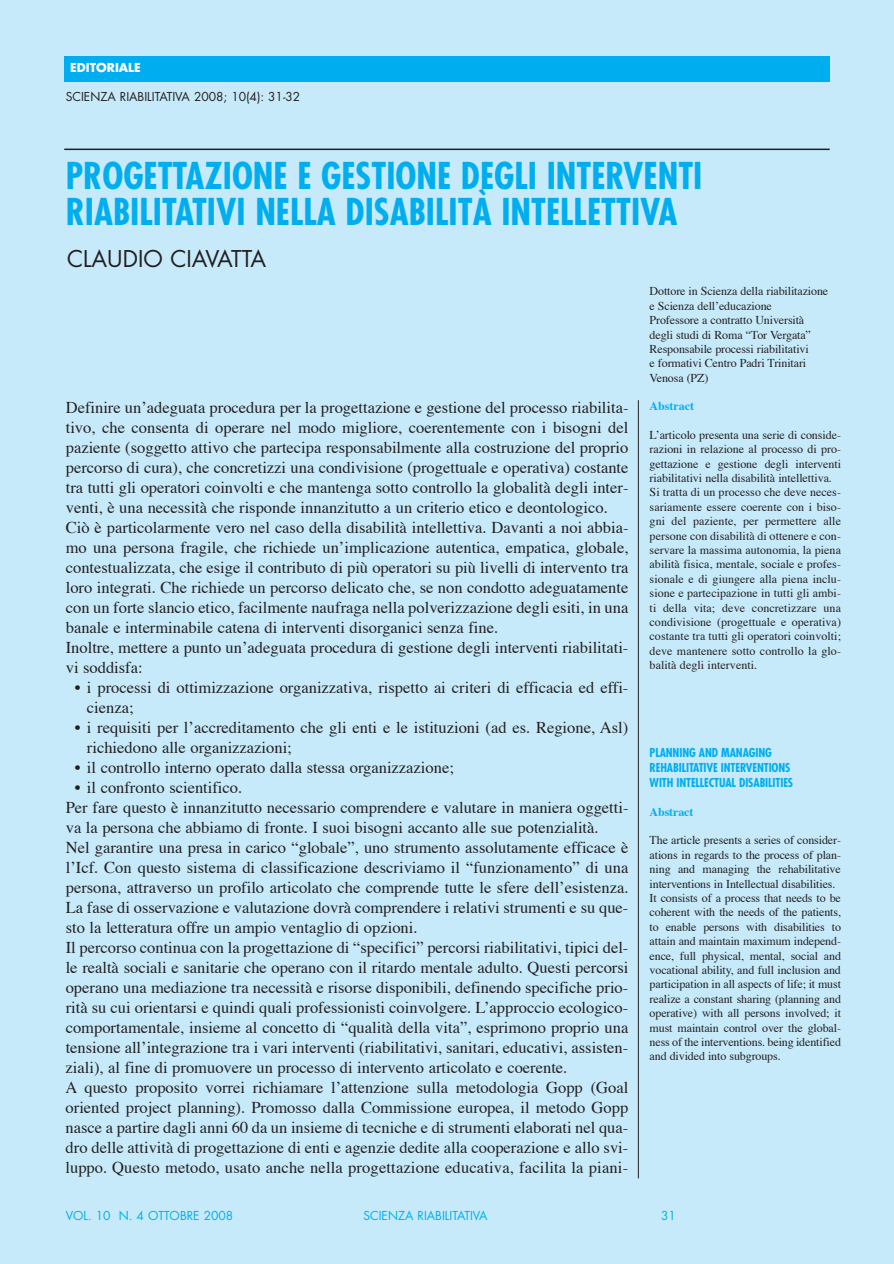
<style>
.page{position:relative;width:894px;height:1264px;background:#fff}
.page>*{position:absolute;margin:0;border:0;box-sizing:border-box;transform-origin:0 0}
.t1{font:700 condensed 36px/36px "Futura";color:#00aeef}
.t2{font:22.5px "Futura";color:#231f20}
.t3{font:16.5px/20px "Times";color:#231f20}
.t4{font:12px/14.4px "Times";letter-spacing:-.01em;color:#231f20}
.t5{font:700 condensed 12px/15.1px "Futura";letter-spacing:-.01em;color:#00aeef}
.t6{font:12px "Futura";color:#00aeef}
.t7{font:12px "Futura";color:#231f20}
.t8{font:700 12px "Times";letter-spacing:-.005em;color:#00aeef}
.t9{font:700 12px "Futura";color:#fff}
</style>
<div class="page">
<hr style="left:893px;top:0;width:1px;height:1264px;background:#c6eafa">
<div style="left:0;top:0;width:893px;height:1264px;background:#c6eafa"></div>
<div style="left:64px;top:56px;width:766px;height:25px;background:#00aeef"></div>
<hr style="left:64px;top:149px;width:766px;height:1px;background:#231f20">
<hr style="left:638px;top:400px;width:1px;height:778px;background:#231f20">
<p class="t9" style="left:70px;top:62px;width:72px">EDITORIALE</p>
<p class="t7" style="left:66px;top:91px;width:236px">SCIENZA RIABILITATIVA 2008; 10(4): 31-32</p>
<h1 class="t1" style="left:66px;top:161px;width:638px">PROGETTAZIONE E GESTIONE DEGLI INTERVENTI<br>RIABILITATIVI NELLA DISABILITÀ INTELLETTIVA</h1>
<h2 class="t2" style="left:67px;top:249px;width:201px">CLAUDIO CIAVATTA</h2>
<p class="t4" style="left:650px;top:285px;width:180px">Dottore in Scienza della riabilitazione e Scienza dell’educazione<br>Professore a contratto Università degli studi di Roma “Tor Vergata”<br>Responsabile processi riabilitativi<br>e formativi Centro Padri Trinitari<br>Venosa (PZ)</p>
<p class="t8" style="left:650px;top:401px;width:46px">Abstract</p>
<p class="t4" style="left:650px;top:428px;width:193px">L’articolo presenta una serie di conside&shy;razioni in relazione al processo di pro&shy;gettazione e gestione degli interventi riabilitativi nella disabilità intellettiva.<br>Si tratta di un processo che deve neces&shy;sariamente essere coerente con i biso&shy;gni del paziente, per permettere alle persone con disabilità di ottenere e con&shy;servare la massima autonomia, la piena abilità fisica, mentale, sociale e profes&shy;sionale e di giungere alla piena inclu&shy;sione e partecipazione in tutti gli ambi&shy;ti della vita; deve concretizzare una condivisione (progettuale e operativa) costante tra tutti gli operatori coinvolti; deve mantenere sotto controllo la glo&shy;balità degli interventi.</p>
<p class="t3" style="left:66px;top:399px;width:564px">Definire un’adeguata procedura per la progettazione e gestione del processo riabilita&shy;tivo, che consenta di operare nel modo migliore, coerentemente con i bisogni del paziente (soggetto attivo che partecipa responsabilmente alla costruzione del proprio percorso di cura), che concretizzi una condivisione (progettuale e operativa) costante tra tutti gli operatori coinvolti e che mantenga sotto controllo la globalità degli inter&shy;venti, è una necessità che risponde innanzitutto a un criterio etico e deontologico.<br>Ciò è particolarmente vero nel caso della disabilità intellettiva. Davanti a noi abbia&shy;mo una persona fragile, che richiede un’implicazione autentica, empatica, globale, contestualizzata, che esige il contributo di più operatori su più livelli di intervento tra loro integrati. Che richiede un percorso delicato che, se non condotto adeguatamente con un forte slancio etico, facilmente naufraga nella polverizzazione degli esiti, in una banale e interminabile catena di interventi disorganici senza fine.<br>Inoltre, mettere a punto un’adeguata procedura di gestione degli interventi riabilitati&shy;vi soddisfa:</p>
<p class="t3" style="left:87px;top:679px;width:543px;text-indent:-12px">• i processi di ottimizzazione organizzativa, rispetto ai criteri di efficacia ed effi&shy;cienza;</p>
<p class="t3" style="left:87px;top:719px;width:543px;text-indent:-12px">• i requisiti per l’accreditamento che gli enti e le istituzioni (ad es. Regione, Asl) richiedono alle organizzazioni;</p>
<p class="t3" style="left:75px;top:759px;width:381px">• il controllo interno operato dalla stessa organizzazione;</p>
<p class="t3" style="left:66px;top:779px;width:564px;text-indent:9px">• il confronto scientifico.<br>Per fare questo è innanzitutto necessario comprendere e valutare in maniera oggetti&shy;va la persona che abbiamo di fronte. I suoi bisogni accanto alle sue potenzialità.<br>Nel garantire una presa in carico “globale”, uno strumento assolutamente efficace è l’Icf. Con questo sistema di classificazione descriviamo il “funzionamento” di una persona, attraverso un profilo articolato che comprende tutte le sfere dell’esistenza.<br>La fase di osservazione e valutazione dovrà comprendere i relativi strumenti e su que&shy;sto la letteratura offre un ampio ventaglio di opzioni.<br>Il percorso continua con la progettazione di “specifici” percorsi riabilitativi, tipici del&shy;le realtà sociali e sanitarie che operano con il ritardo mentale adulto. Questi percorsi operano una mediazione tra necessità e risorse disponibili, definendo specifiche prio&shy;rità su cui orientarsi e quindi quali professionisti coinvolgere. L’approccio ecologico&shy;comportamentale, insieme al concetto di “qualità della vita”, esprimono proprio una tensione all’integrazione tra i vari interventi (riabilitativi, sanitari, educativi, assisten&shy;ziali), al fine di promuovere un processo di intervento articolato e coerente.<br>A questo proposito vorrei richiamare l’attenzione sulla metodologia Gopp (Goal oriented project planning). Promosso dalla Commissione europea, il metodo Gopp nasce a partire dagli anni 60 da un insieme di tecniche e di strumenti elaborati nel qua&shy;dro delle attività di progettazione di enti e agenzie dedite alla cooperazione e allo svi&shy;luppo. Questo metodo, usato anche nella progettazione educativa, facilita la piani-</p>
<p class="t6" style="left:66px;top:1210px;width:169px">VOL. 10 N. 4 OTTOBRE 2008</p>
<p class="t6" style="left:363px;top:1210px;width:126px">SCIENZA RIABILITATIVA</p>
<p class="t6" style="left:661px;top:1210px;width:16px">31</p>
<p class="t5" style="left:650px;top:746px;width:145px">PLANNING AND MANAGING<br>REHABILITATIVE INTERVENTIONS<br>WITH INTELLECTUAL DISABILITIES</p>
<p class="t8" style="left:650px;top:806px;width:45px">Abstract</p>
<p class="t4" style="left:650px;top:834px;width:193px">The article presents a series of consider&shy;ations in regards to the process of plan&shy;ning and managing the rehabilitative interventions in Intellectual disabilities.<br>It consists of a process that needs to be coherent with the needs of the patients, to enable persons with disabilities to attain and maintain maximum independ&shy;ence, full physical, mental, social and vocational ability, and full inclusion and participation in all aspects of life; it must realize a constant sharing (planning and operative) with all persons involved; it must maintain control over the global&shy;ness of the interventions. being identified and divided into subgroups.</p>
</div>
